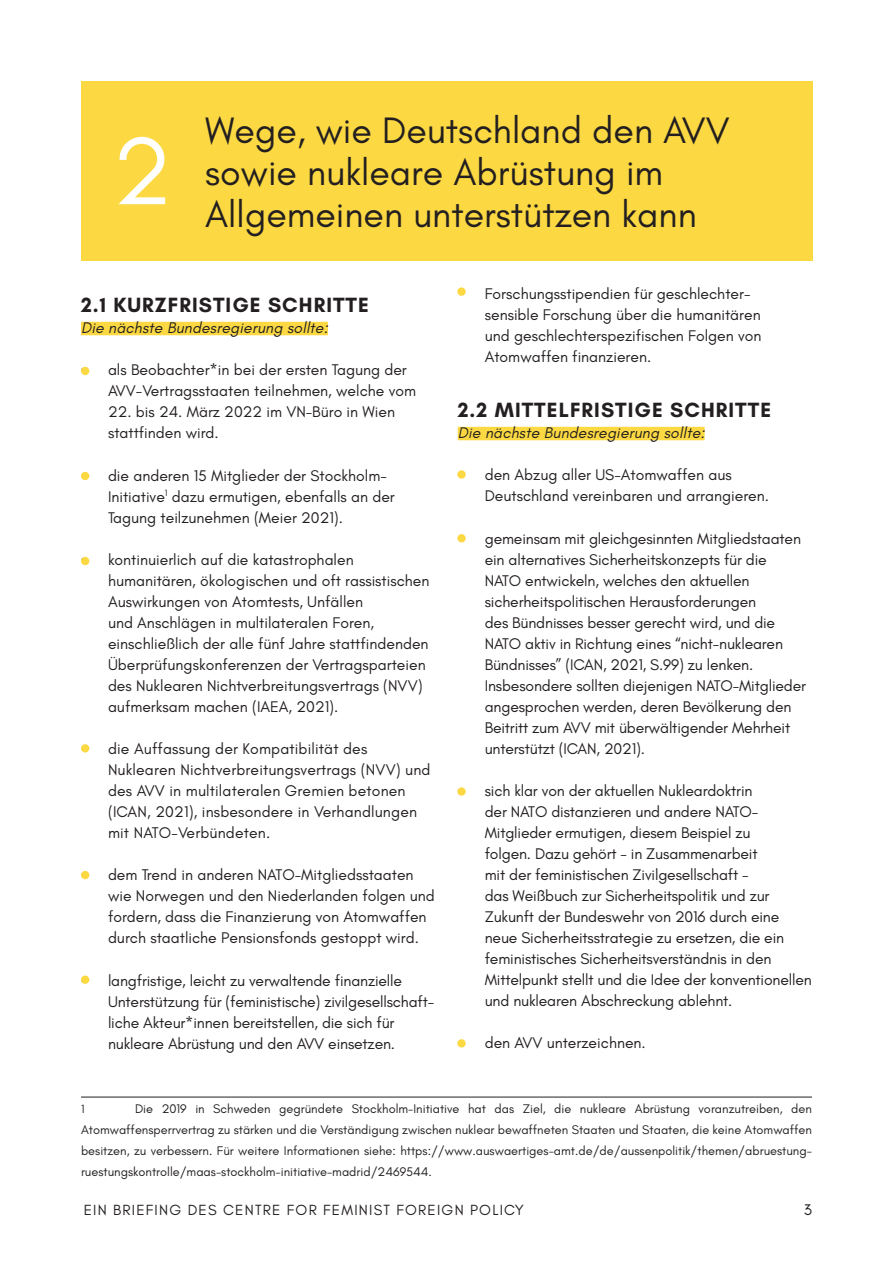
<style>
.page{position:relative;width:893px;height:1263px;background:#fff}
.page>*{position:absolute;margin:0;border:0;box-sizing:border-box;transform-origin:0 0}
.Body{font:97.5px "Glacial Indifference";color:#fff}
.t1{font:37.5px "Glacial Indifference";color:#231f20}
.Body-2{font:700 21px "Glacial Indifference";letter-spacing:.05em;color:#231f20}
.t2{font:15.75px/21px "Glacial Indifference";color:#231f20}
.Body-3{font:italic 15.75px "Glacial Indifference";letter-spacing:.01em;color:#231f20}
.t3{font:15px "Glacial Indifference";letter-spacing:.08em;color:#231f20}
.Paragraph_Style_2{font:12.75px/21px "Glacial Indifference";color:#231f20;text-align:justify}
.Paragraph_Style_2-2{font:12px "Glacial Indifference";color:#231f20}
</style>
<div class="page">
<div style="left:81px;top:322px;width:247px;height:13px;background:#fcd942"></div>
<hr style="left:81px;top:1097px;width:731px;height:1px;background:#231f20">
<div style="left:458px;top:427px;width:247px;height:13px;background:#fcd942"></div>
<div style="left:81px;top:367px;width:8px;height:8px;background:#fcd942;border-radius:50%"></div>
<div style="left:81px;top:472px;width:8px;height:8px;background:#fcd942;border-radius:50%"></div>
<div style="left:81px;top:557px;width:8px;height:8px;background:#fcd942;border-radius:50%"></div>
<div style="left:81px;top:744px;width:8px;height:8px;background:#fcd942;border-radius:50%"></div>
<div style="left:81px;top:871px;width:8px;height:8px;background:#fcd942;border-radius:50%"></div>
<div style="left:81px;top:975px;width:8px;height:9px;background:#fcd942;border-radius:50%"></div>
<div style="left:457px;top:287px;width:9px;height:9px;background:#fcd942;border-radius:50%"></div>
<div style="left:457px;top:470px;width:9px;height:9px;background:#fcd942;border-radius:50%"></div>
<div style="left:457px;top:534px;width:9px;height:8px;background:#fcd942;border-radius:50%"></div>
<div style="left:457px;top:787px;width:9px;height:9px;background:#fcd942;border-radius:50%"></div>
<div style="left:457px;top:1039px;width:9px;height:8px;background:#fcd942;border-radius:50%"></div>
<div style="left:81px;top:81px;width:732px;height:180px;background:#fcd942"></div>
<p class="Body" style="left:112px;top:117px;width:61px">2</p>
<p class="t1" style="left:205px;top:109px;width:526px">Wege, wie Deutschland den AVV</p>
<p class="t1" style="left:205px;top:151px;width:460px">sowie nukleare Abrüstung im</p>
<p class="t1" style="left:205px;top:193px;width:493px">Allgemeinen unterstützen kann</p>
<p class="Body-2" style="left:81px;top:292px;width:289px">2.1 KURZFRISTIGE SCHRITTE</p>
<p class="Body-3" style="left:81px;top:319px;width:248px">Die nächste Bundesregierung sollte:</p>
<p class="t2" style="left:108px;top:360px;width:310px;text-indent:-27px">• als Beobachter*in bei der ersten Tagung der<br>AVV-Vertragsstaaten teilnehmen, welche vom</p>
<p class="t2" style="left:108px;top:402px;width:289px">22. bis 24. März 2022 im VN-Büro in Wien stattfinden wird.</p>
<p class="t2" style="left:108px;top:465px;width:288px;text-indent:-27px">• die anderen 15 Mitglieder der Stockholm-<br>Initiative<sup>1</sup> dazu ermutigen, ebenfalls an der<br>Tagung teilzunehmen (Meier 2021).</p>
<p class="t2" style="left:108px;top:549px;width:323px;text-indent:-27px">• kontinuierlich auf die katastrophalen humanitären, ökologischen und oft rassistischen Auswirkungen von Atomtests, Unfällen<br>und Anschlägen in multilateralen Foren, einschließlich der alle fünf Jahre stattfindenden Überprüfungskonferenzen der Vertragsparteien des Nuklearen Nichtverbreitungsvertrags (NVV) aufmerksam machen (IAEA, 2021).</p>
<p class="t2" style="left:108px;top:738px;width:324px;text-indent:-27px">• die Auffassung der Kompatibilität des Nuklearen Nichtverbreitungsvertrags (NVV) und des AVV in multilateralen Gremien betonen (ICAN, 2021), insbesondere in Verhandlungen mit NATO-Verbündeten.</p>
<p class="t2" style="left:108px;top:865px;width:328px;text-indent:-27px">• dem Trend in anderen NATO-Mitgliedsstaaten wie Norwegen und den Niederlanden folgen und fordern, dass die Finanzierung von Atomwaffen durch staatliche Pensionsfonds gestoppt wird.</p>
<p class="t2" style="left:108px;top:970px;width:328px;text-indent:-27px">• langfristige, leicht zu verwaltende finanzielle Unterstützung für (feministische) zivilgesellschaft&shy;liche Akteur*innen bereitstellen, die sich für nukleare Abrüstung und den AVV einsetzen.</p>
<p class="t2" style="left:485px;top:284px;width:278px">Forschungsstipendien für geschlechter&shy;sensible Forschung über die humanitären und geschlechterspezifischen Folgen von Atomwaffen finanzieren.</p>
<p class="Body-2" style="left:458px;top:397px;width:315px">2.2 MITTELFRISTIGE SCHRITTE</p>
<p class="Body-3" style="left:458px;top:424px;width:248px">Die nächste Bundesregierung sollte:</p>
<p class="t2" style="left:485px;top:465px;width:286px;text-indent:-27px">• den Abzug aller US-Atomwaffen aus<br>Deutschland vereinbaren und arrangieren.</p>
<p class="t2" style="left:485px;top:528px;width:323px;text-indent:-27px">• gemeinsam mit gleichgesinnten Mitgliedstaaten ein alternatives Sicherheitskonzepts für die NATO entwickeln, welches den aktuellen sicherheitspolitischen Herausforderungen<br>des Bündnisses besser gerecht wird, und die NATO aktiv in Richtung eines “nicht-nuklearen Bündnisses” (ICAN, 2021, S.99) zu lenken.<br>Insbesondere sollten diejenigen NATO-Mitglieder angesprochen werden, deren Bevölkerung den Beitritt zum AVV mit überwältigender Mehrheit unterstützt (ICAN, 2021).</p>
<p class="t2" style="left:485px;top:780px;width:329px;text-indent:-27px">• sich klar von der aktuellen Nukleardoktrin<br>der NATO distanzieren und andere NATO-Mitglieder ermutigen, diesem Beispiel zu<br>folgen. Dazu gehört - in Zusammenarbeit<br>mit der feministischen Zivilgesellschaft -<br>das Weißbuch zur Sicherheitspolitik und zur Zukunft der Bundeswehr von 2016 durch eine neue Sicherheitsstrategie zu ersetzen, die ein feministisches Sicherheitsverständnis in den Mittelpunkt stellt und die Idee der konventionellen und nuklearen Abschreckung ablehnt.</p>
<p class="t2" style="left:458px;top:1032px;width:190px">• den AVV unterzeichnen.</p>
<p class="Paragraph_Style_2" style="left:81px;top:1098px;width:732px;text-indent:54px">Die 2019 in Schweden gegründete Stockholm-Initiative hat das Ziel, die nukleare Abrüstung voranzutreiben, den Atomwaffensperrvertrag zu stärken und die Verständigung zwischen nuklear bewaffneten Staaten und Staaten, die keine Atomwaffen besitzen, zu verbessern. Für weitere Informationen siehe: https://www.auswaertiges-amt.de/de/aussenpolitik/themen/abruestung&shy;ruestungskontrolle/maas-stockholm-initiative-madrid/2469544.</p>
<p class="Paragraph_Style_2-2" style="left:81px;top:1102px;width:5px">1</p>
<p class="t3" style="left:84px;top:1201px;width:442px">EIN BRIEFING DES CENTRE FOR FEMINIST FOREIGN POLICY</p>
<p class="t2" style="left:804px;top:1199px;width:10px">3</p>
</div>
